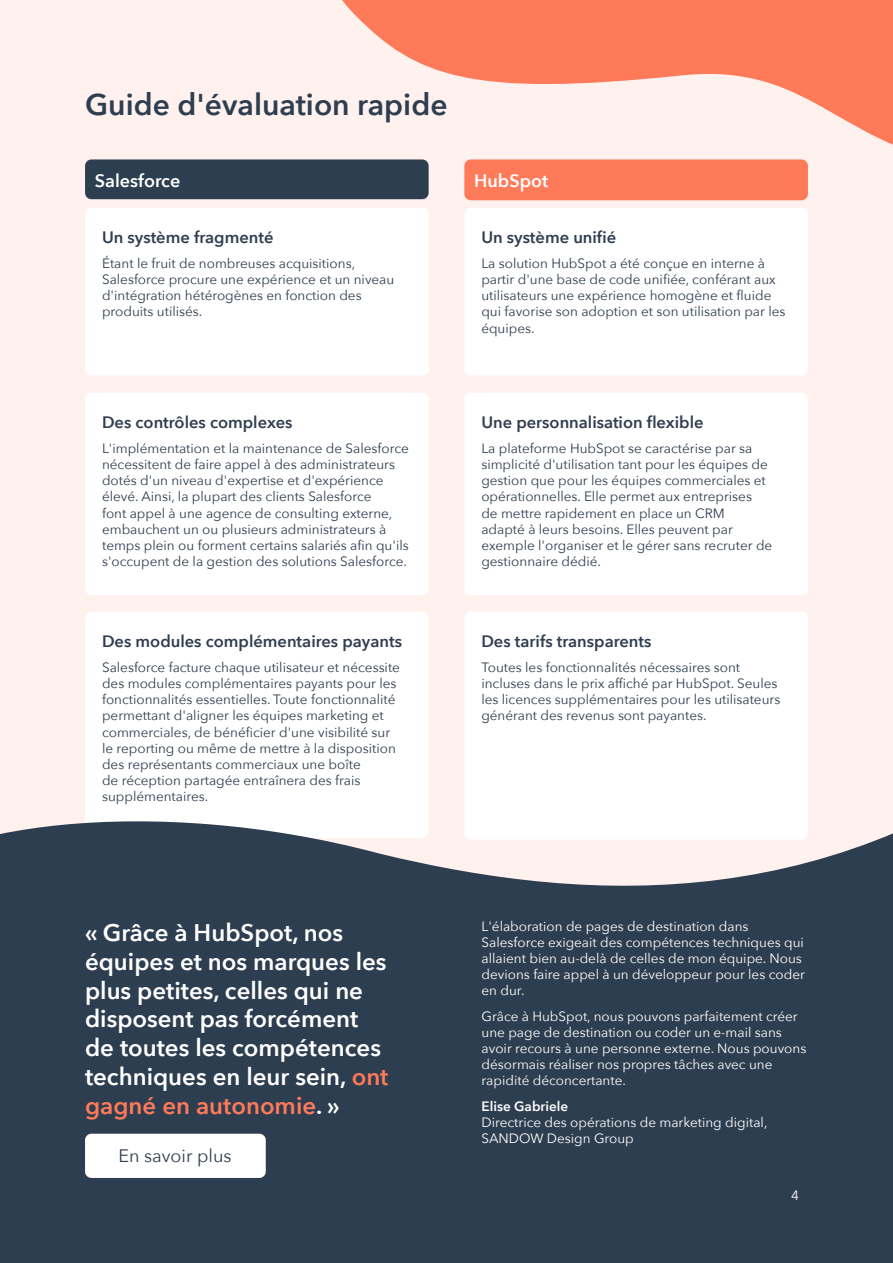
<style>
.page{position:relative;width:893px;height:1263px;background:#fff1ee}
.page>*{position:absolute;margin:0;border:0;box-sizing:border-box;transform-origin:0 0}
.t1{font:600 30px "Avenir Next";color:#2d3e50}
.t2{font:600 24px/28.8px "Avenir Next";color:#fff}
.t3{font:600 18px "Avenir Next";color:#fff}
.t4{font:18px "Avenir Next";color:#2e3d4f}
.t5{font:600 16.5px "Avenir Next";color:#2e3d4f}
.t6{font:13.5px/16.2px "Avenir Next";color:#2e3d4f}
.t7{font:13.5px/16.2px "Avenir Next";color:#fff}
.t8{font:600 13.5px "Avenir Next";color:#fff}
.s1{color:#ff7a59}
</style>
<div class="page">
<svg style="left:263px;top:0;width:630px;height:201px"></svg>
<div style="left:464px;top:208px;width:344px;height:168px;background:#fff;border-radius:6px"></div>
<div style="left:85px;top:208px;width:344px;height:168px;background:#fff;border-radius:6px"></div>
<div style="left:464px;top:159px;width:344px;height:41px;background:#ff7a59;border-radius:6px"></div>
<div style="left:464px;top:393px;width:344px;height:202px;background:#fff;border-radius:6px"></div>
<div style="left:464px;top:612px;width:344px;height:228px;background:#fff;border-radius:6px"></div>
<div style="left:85px;top:393px;width:344px;height:202px;background:#fff;border-radius:6px"></div>
<div style="left:85px;top:612px;width:344px;height:226px;background:#fff;border-radius:6px"></div>
<svg style="left:0;top:821px;width:893px;height:442px;fill:#2d3e50"></svg>
<div style="left:85px;top:1134px;width:181px;height:44px;background:#fff;border-radius:6px"></div>
<div style="left:85px;top:159px;width:344px;height:40px;background:#2d3e50;border-radius:6px"></div>
<h1 class="t1" style="left:85px;top:79px;width:364px">Guide d'évaluation rapide</h1>
<h3 class="t3" style="left:95px;top:166px;width:87px">Salesforce</h3>
<p class="t5" style="left:102px;top:223px;width:173px">Un système fragmenté</p>
<p class="t6" style="left:102px;top:254px;width:294px">Étant le fruit de nombreuses acquisitions, Salesforce procure une expérience et un niveau d'intégration hétérogènes en fonction des produits utilisés.</p>
<h3 class="t3" style="left:474px;top:166px;width:76px">HubSpot</h3>
<p class="t5" style="left:481px;top:223px;width:136px">Un système unifié</p>
<p class="t6" style="left:481px;top:254px;width:306px">La solution HubSpot a été conçue en interne à partir d'une base de code unifiée, conférant aux utilisateurs une expérience homogène et fluide qui favorise son adoption et son utilisation par les équipes.</p>
<p class="t5" style="left:102px;top:408px;width:192px">Des contrôles complexes</p>
<p class="t6" style="left:102px;top:439px;width:308px">L'implémentation et la maintenance de Salesforce nécessitent de faire appel à des administrateurs dotés d'un niveau d'expertise et d'expérience élevé. Ainsi, la plupart des clients Salesforce<br>font appel à une agence de consulting externe, embauchent un ou plusieurs administrateurs à temps plein ou forment certains salariés afin qu'ils s'occupent de la gestion des solutions Salesforce.</p>
<p class="t5" style="left:102px;top:627px;width:301px">Des modules complémentaires payants</p>
<p class="t6" style="left:102px;top:658px;width:299px">Salesforce facture chaque utilisateur et nécessite des modules complémentaires payants pour les fonctionnalités essentielles. Toute fonctionnalité permettant d'aligner les équipes marketing et commerciales, de bénéficier d'une visibilité sur le reporting ou même de mettre à la disposition des représentants commerciaux une boîte<br>de réception partagée entraînera des frais supplémentaires.</p>
<p class="t5" style="left:481px;top:408px;width:224px">Une personnalisation flexible</p>
<p class="t6" style="left:481px;top:439px;width:292px">La plateforme HubSpot se caractérise par sa simplicité d'utilisation tant pour les équipes de gestion que pour les équipes commerciales et opérationnelles. Elle permet aux entreprises<br>de mettre rapidement en place un CRM<br>adapté à leurs besoins. Elles peuvent par exemple l'organiser et le gérer sans recruter de gestionnaire dédié.</p>
<p class="t5" style="left:481px;top:627px;width:172px">Des tarifs transparents</p>
<p class="t6" style="left:481px;top:658px;width:301px">Toutes les fonctionnalités nécessaires sont incluses dans le prix affiché par HubSpot. Seules les licences supplémentaires pour les utilisateurs générant des revenus sont payantes.</p>
<h2 class="t2" style="left:85px;top:918px;width:305px">« Grâce à HubSpot, nos équipes et nos marques les plus petites, celles qui ne disposent pas forcément de toutes les compétences techniques en leur sein, <span class="s1">ont gagné en autonomie</span>. »</h2>
<h3 class="t4" style="left:119px;top:1140px;width:114px">En savoir plus</h3>
<p class="t7" style="left:482px;top:917px;width:325px">L'élaboration de pages de destination dans Salesforce exigeait des compétences techniques qui allaient bien au-delà de celles de mon équipe. Nous devions faire appel à un développeur pour les coder en dur.</p>
<p class="t7" style="left:482px;top:1007px;width:326px">Grâce à HubSpot, nous pouvons parfaitement créer une page de destination ou coder un e-mail sans avoir recours à une personne externe. Nous pouvons désormais réaliser nos propres tâches avec une rapidité déconcertante.</p>
<p class="t8" style="left:482px;top:1094px;width:88px">Elise Gabriele</p>
<p class="t7" style="left:482px;top:1113px;width:287px">Directrice des opérations de marketing digital,<br>SANDOW Design Group</p>
<p class="t7" style="left:791px;top:1187px;width:9px">4</p>
</div>
